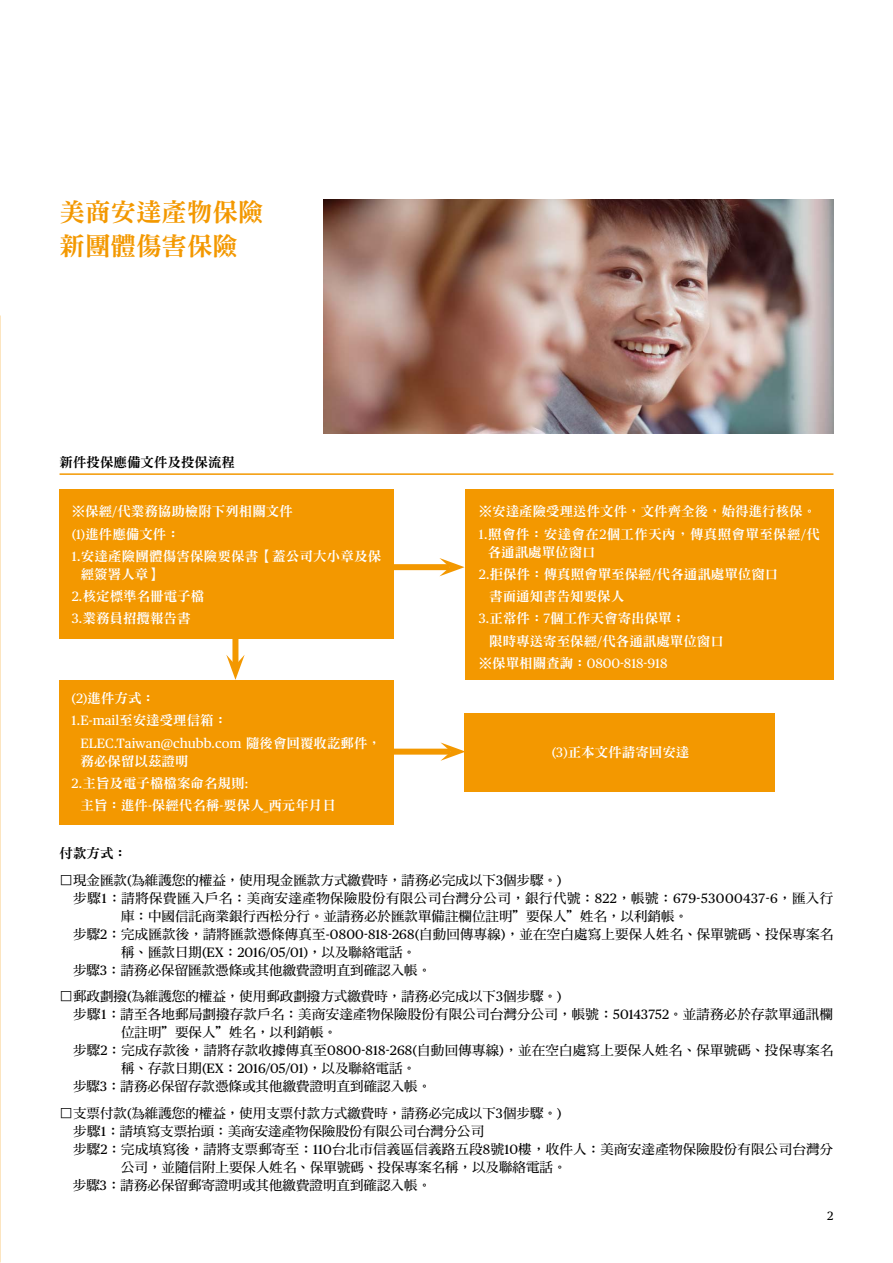
<style>
.page{position:relative;width:893px;height:1263px;background:#fff}
.page>*{position:absolute;margin:0;border:0;box-sizing:border-box;transform-origin:0 0}
.t1{font:25.5px/33.6px "DF Ming Std W9";color:#f39800}
.t2{font:13.5px "DF Ming Std W7";color:#000}
.t3{font:13.5px/22.2px "DF Ming Std W9";color:#fff}
.t4{font:13.5px/22.2px "Publico Text";color:#fff}
.t5{font:13.5px "DF Ming Std W7";letter-spacing:.03em;color:#000}
.t6{font:13.5px "DF Ming Std W9";color:#000}
.t7{font:12px "Publico Text";color:#000}
.s1{font-family:"Publico Text"}
.s2{font-family:"DF Ming Std W9"}
</style>
<div class="page">
<div style="left:60px;top:489px;width:334px;height:150px;background:#f39800"></div>
<div style="left:465px;top:489px;width:368px;height:191px;background:#f39800"></div>
<div style="left:60px;top:680px;width:334px;height:144px;background:#f39800"></div>
<div style="left:465px;top:713px;width:310px;height:78px;background:#f39800"></div>
<img style="left:323px;top:199px;width:510px;height:235px">
<hr style="left:60px;top:473px;width:773px;height:2px;background:#f39800">
<div style="left:394px;top:564px;width:56px;height:6px;background:#f39800"></div>
<svg style="left:439px;top:558px;width:26px;height:18px"></svg>
<div style="left:232px;top:639px;width:6px;height:26px;background:#f39800"></div>
<svg style="left:226px;top:655px;width:19px;height:25px"></svg>
<div style="left:393px;top:749px;width:58px;height:6px;background:#f39800"></div>
<svg style="left:440px;top:742px;width:25px;height:19px"></svg>
<h1 class="t1" style="left:60px;top:195px;width:205px">美商安達產物保險新團體傷害保險</h1>
<p class="t6" style="left:60px;top:454px;width:177px">新件投保應備文件及投保流程</p>
<p class="t3" style="left:72px;top:500px;width:311px">※保經<span class="s1">/</span>代業務協助檢附下列相關文件<br><span class="s1">(1)</span>進件應備文件：<br><span class="s1">1.</span>安達產險團體傷害保險要保書【蓋公司大小章及保</p>
<p class="t3" style="left:72px;top:563px;width:134px;text-indent:9px">經簽署人章】<br><span class="s1">2.</span>核定標準名冊電子檔<br><span class="s1">3.</span>業務員招攬報告書</p>
<p class="t3" style="left:72px;top:687px;width:85px"><span class="s1">(2)</span>進件方式：</p>
<p class="t4" style="left:81px;top:709px;width:302px;text-indent:-9px">1.E-mail<span class="s2">至安達受理信箱：<br></span>ELEC.Taiwan@chubb.com <span class="s2">隨後會回覆收訖郵件，</span></p>
<p class="t3" style="left:81px;top:749px;width:109px">務必保留以茲證明</p>
<p class="t3" style="left:72px;top:772px;width:179px"><span class="s1">2.</span>主旨及電子檔檔案命名規則<span class="s1">:</span></p>
<p class="t3" style="left:81px;top:794px;width:257px">主旨：進件<span class="s1">-</span>保經代名稱<span class="s1">-</span>要保人<span class="s1">_</span>西元年月日</p>
<p class="t3" style="left:479px;top:500px;width:343px">※安達產險受理送件文件，文件齊全後，始得進行核保。<br><span class="s1">1.</span>照會件：安達會在<span class="s1">2</span>個工作天內，傳真照會單至保經<span class="s1">/</span>代</p>
<p class="t3" style="left:488px;top:540px;width:109px">各通訊處單位窗口</p>
<p class="t3" style="left:479px;top:563px;width:301px"><span class="s1">2.</span>拒保件：傳真照會單至保經<span class="s1">/</span>代各通訊處單位窗口</p>
<p class="t3" style="left:489px;top:585px;width:136px">書面通知書告知要保人</p>
<p class="t3" style="left:479px;top:607px;width:208px"><span class="s1">3.</span>正常件：<span class="s1">7</span>個工作天會寄出保單；</p>
<p class="t3" style="left:489px;top:629px;width:236px">限時專送寄至保經<span class="s1">/</span>代各通訊處單位窗口</p>
<p class="t4" style="left:479px;top:651px;width:190px"><span class="s2">※保單相關查詢：</span>0800-818-918</p>
<p class="t3" style="left:552px;top:741px;width:139px"><span class="s1">(3)</span>正本文件請寄回安達</p>
<p class="t6" style="left:60px;top:846px;width:69px">付款方式：</p>
<p class="t2" style="left:60px;top:872px;width:504px">□現金匯款<span class="s1">(</span>為維護您的權益，使用現金匯款方式繳費時，請務必完成以下<span class="s1">3</span>個步驟。<span class="s1">)</span></p>
<p class="t5" style="left:73px;top:890px;width:762px">步驟<span class="s1">1</span>：請將保費匯入戶名：美商安達產物保險股份有限公司台灣分公司，銀行代號：<span class="s1">822</span>，帳號：<span class="s1">679-53000437-6</span>，匯入行</p>
<p class="t2" style="left:121px;top:908px;width:568px">庫：中國信託商業銀行西松分行。並請務必於匯款單備註欄位註明”要保人”姓名，以利銷帳。</p>
<p class="t2" style="left:73px;top:926px;width:762px">步驟<span class="s1">2</span>：完成匯款後，請將匯款憑條傳真至<span class="s1">-0800-818-268(</span>自動回傳專線<span class="s1">)</span>，並在空白處寫上要保人姓名、保單號碼、投保專案名</p>
<p class="t2" style="left:121px;top:944px;width:297px">稱、匯款日期<span class="s1">(EX</span>：<span class="s1">2016/05/01)</span>，以及聯絡電話。</p>
<p class="t2" style="left:73px;top:962px;width:360px">步驟<span class="s1">3</span>：請務必保留匯款憑條或其他繳費證明直到確認入帳。</p>
<p class="t2" style="left:60px;top:989px;width:504px">□郵政劃撥<span class="s1">(</span>為維護您的權益，使用郵政劃撥方式繳費時，請務必完成以下<span class="s1">3</span>個步驟。<span class="s1">)</span></p>
<p class="t2" style="left:73px;top:1007px;width:762px">步驟<span class="s1">1</span>：請至各地郵局劃撥存款戶名：美商安達產物保險股份有限公司台灣分公司，帳號：<span class="s1">50143752</span>。並請務必於存款單通訊欄</p>
<p class="t2" style="left:121px;top:1025px;width:217px">位註明”要保人”姓名，以利銷帳。</p>
<p class="t2" style="left:73px;top:1043px;width:762px">步驟<span class="s1">2</span>：完成存款後，請將存款收據傳真至<span class="s1">0800-818-268(</span>自動回傳專線<span class="s1">)</span>，並在空白處寫上要保人姓名、保單號碼、投保專案名</p>
<p class="t2" style="left:121px;top:1061px;width:297px">稱、存款日期<span class="s1">(EX</span>：<span class="s1">2016/05/01)</span>，以及聯絡電話。</p>
<p class="t2" style="left:73px;top:1079px;width:360px">步驟<span class="s1">3</span>：請務必保留存款憑條或其他繳費證明直到確認入帳。</p>
<p class="t2" style="left:60px;top:1105px;width:504px">□支票付款<span class="s1">(</span>為維護您的權益，使用支票付款方式繳費時，請務必完成以下<span class="s1">3</span>個步驟。<span class="s1">)</span></p>
<p class="t2" style="left:73px;top:1123px;width:413px">步驟<span class="s1">1</span>：請填寫支票抬頭：美商安達產物保險股份有限公司台灣分公司</p>
<p class="t2" style="left:73px;top:1141px;width:762px">步驟<span class="s1">2</span>：完成填寫後，請將支票郵寄至：<span class="s1">110</span>台北市信義區信義路五段<span class="s1">8</span>號<span class="s1">10</span>樓，收件人：美商安達產物保險股份有限公司台灣分</p>
<p class="t2" style="left:121px;top:1159px;width:447px">公司，並隨信附上要保人姓名、保單號碼、投保專案名稱，以及聯絡電話。</p>
<p class="t2" style="left:73px;top:1177px;width:360px">步驟<span class="s1">3</span>：請務必保留郵寄證明或其他繳費證明直到確認入帳。</p>
<p class="t7" style="left:827px;top:1206px;width:8px">2</p>
</div>
